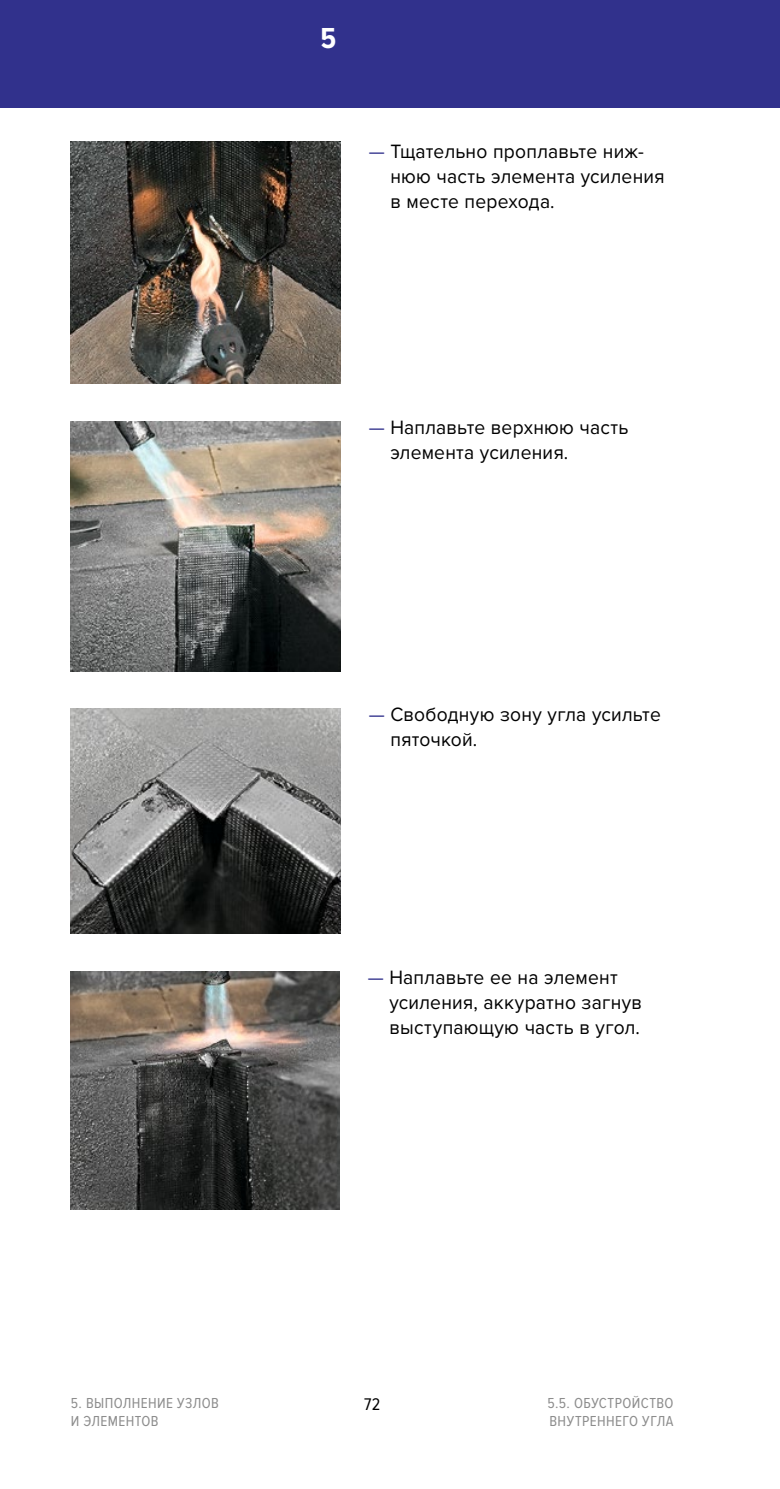
<style>
.page{position:relative;width:780px;height:1489px;background:#fff}
.page>*{position:absolute;margin:0;border:0;box-sizing:border-box;transform-origin:0 0}
.t1{font:700 30px "Proxima Nova Cond";color:#fff}
.t2{font:20px/25px "Proxima Nova";letter-spacing:.01em;color:#000;scale:.96 1}
.t3{font:17.5px "Proxima Nova Cond";color:#000}
.t4{font:15px/17.5px "Proxima Nova Cond";letter-spacing:.03em;color:#8d8d8d}
.s1{color:#31318c}
</style>
<div class="page">
<div style="left:0;top:0;width:780px;height:108px;background:#31318c"></div>
<img style="left:71px;top:142px;width:269px;height:241px">
<img style="left:71px;top:421px;width:269px;height:250px">
<img style="left:71px;top:708px;width:269px;height:225px">
<img style="left:71px;top:971px;width:268px;height:237px">
<h1 class="t1" style="left:320px;top:21px;width:17px">5</h1>
<p class="t2" style="left:390px;top:140px;width:287px;text-indent:-22px"><span class="s1">—</span> Тщательно проплавьте ниж&shy;нюю часть элемента усиления в месте перехода.</p>
<p class="t2" style="left:390px;top:415px;width:250px;text-indent:-22px"><span class="s1">—</span> Наплавьте верхнюю часть элемента усиления.</p>
<p class="t2" style="left:390px;top:702px;width:283px;text-indent:-22px"><span class="s1">—</span> Свободную зону угла усильте пяточкой.</p>
<p class="t2" style="left:389px;top:965px;width:265px;text-indent:-22px"><span class="s1">—</span> Наплавьте ее на элемент усиления, аккуратно загнув выступающую часть в угол.</p>
<p class="t4" style="left:71px;top:1394px;width:150px">5. ВЫПОЛНЕНИЕ УЗЛОВ</p>
<p class="t3" style="left:364px;top:1394px;width:18px">72</p>
<p class="t4" style="left:71px;top:1411px;width:89px">И ЭЛЕМЕНТОВ</p>
<p class="t4" style="left:547px;top:1394px;width:128px">5.5. ОБУСТРОЙСТВО<br>ВНУТРЕННЕГО УГЛА</p>
</div>
